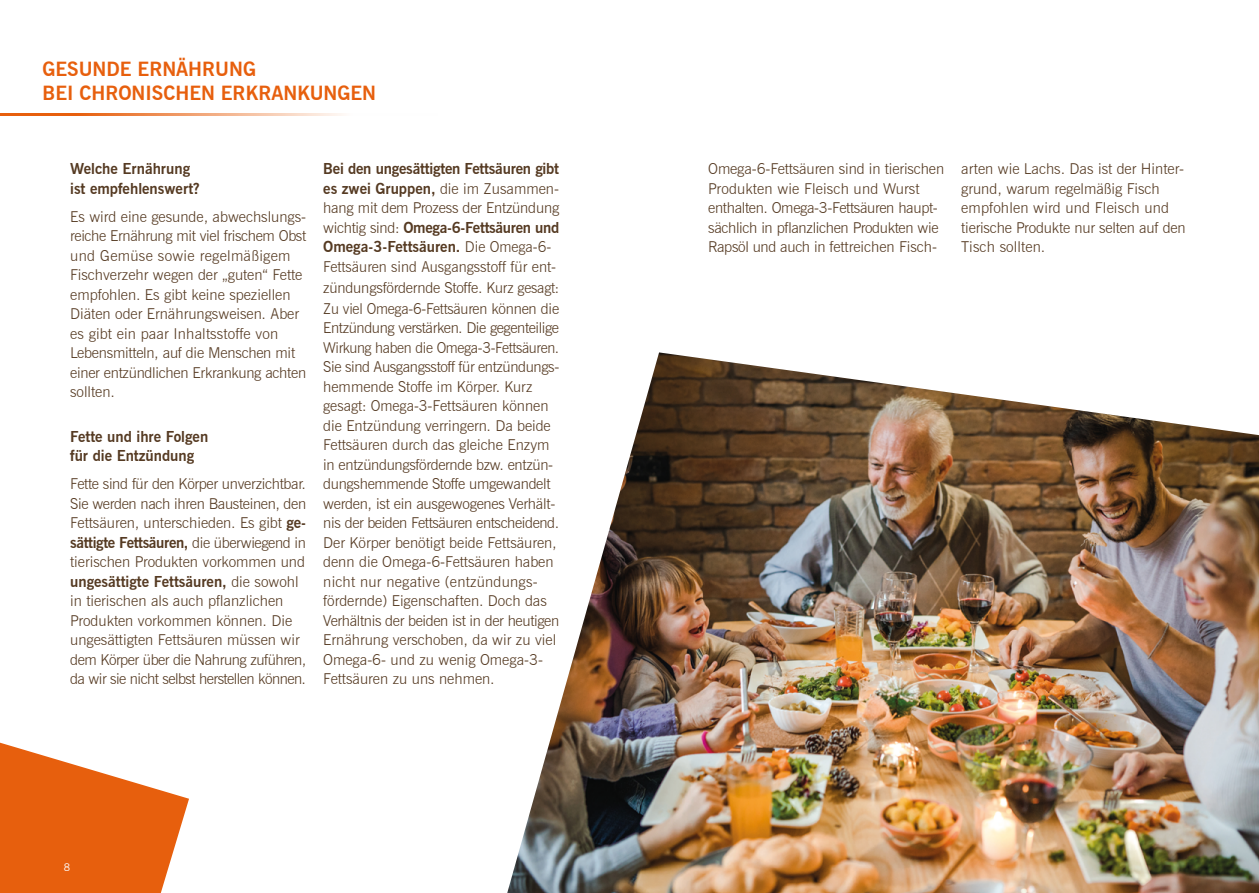
<style>
.page{position:relative;width:1259px;height:893px;background:#fff}
.page>*{position:absolute;margin:0;border:0;box-sizing:border-box;transform-origin:0 0}
.t1{font:700 19.5px/24px "News Gothic BT";color:#e75f0d}
.t2{font:300 15px/19.5px "News Gothic BT";letter-spacing:-.005em;color:#553a22}
.t3{font:700 15px/19.5px "News Gothic BT";color:#553a22}
.t4{font:10.5px "News Gothic BT";color:#fff}
.s1{font-weight:700}
</style>
<div class="page">
<svg style="left:0;top:742px;width:189px;height:151px"></svg>
<img style="left:507px;top:352px;width:752px;height:541px">
<hr style="left:0;top:113px;width:437px;height:3px;background:#e75f0d">
<h1 class="t1" style="left:43px;top:57px;width:335px">GESUNDE ERNÄHRUNG<br>BEI CHRONISCHEN ERKRANKUNGEN</h1>
<p class="t3" style="left:70px;top:159px;width:131px">Welche Ernährung ist empfehlenswert?</p>
<p class="t2" style="left:70px;top:207px;width:237px">Es wird eine gesunde, abwechslungs&shy;reiche Ernährung mit viel frischem Obst und Gemüse sowie regelmäßigem Fischverzehr wegen der „guten“ Fette empfohlen. Es gibt keine speziellen Diäten oder Ernährungsweisen. Aber es gibt ein paar Inhaltsstoffe von Lebensmitteln, auf die Menschen mit einer entzündlichen Erkrankung achten sollten.</p>
<p class="t3" style="left:70px;top:427px;width:140px">Fette und ihre Folgen für die Entzündung</p>
<p class="t2" style="left:70px;top:474px;width:238px">Fette sind für den Körper unverzichtbar.<br>Sie werden nach ihren Bausteinen, den Fettsäuren, unterschieden. Es gibt <span class="s1">ge&shy;sättigte Fettsäuren,</span> die überwiegend in tierischen Produkten vorkommen und <span class="s1">ungesättigte Fettsäuren,</span> die sowohl in tierischen als auch pflanzlichen Produkten vorkommen können. Die ungesättigten Fettsäuren müssen wir dem Körper über die Nahrung zuführen, da wir sie nicht selbst herstellen können.</p>
<p class="t2" style="left:323px;top:159px;width:237px"><span class="s1">Bei den ungesättigten Fettsäuren gibt es zwei Gruppen,</span> die im Zusammen&shy;hang mit dem Prozess der Entzündung wichtig sind: <span class="s1">Omega-6-Fettsäuren und Omega-3-Fettsäuren.</span> Die Omega-6- Fettsäuren sind Ausgangsstoff für ent-</p>
<p class="t2" style="left:323px;top:277px;width:237px;line-height:21px">zündungsfördernde Stoffe. Kurz gesagt:<br>Zu viel Omega-6-Fettsäuren können die</p>
<p class="t2" style="left:323px;top:318px;width:237px">Entzündung verstärken. Die gegenteilige Wirkung haben die Omega-3-Fettsäuren.<br>Sie sind Ausgangsstoff für entzündungs&shy;hemmende Stoffe im Körper. Kurz gesagt: Omega-3-Fettsäuren können die Entzündung verringern. Da beide Fettsäuren durch das gleiche Enzym in entzündungsfördernde bzw. entzün&shy;dungshemmende Stoffe umgewandelt werden, ist ein ausgewogenes Verhält&shy;nis der beiden Fettsäuren entscheidend.<br>Der Körper benötigt beide Fettsäuren, denn die Omega-6-Fettsäuren haben nicht nur negative (entzündungs&shy;fördernde) Eigenschaften. Doch das Verhältnis der beiden ist in der heutigen Ernährung verschoben, da wir zu viel Omega-6- und zu wenig Omega-3- Fettsäuren zu uns nehmen.</p>
<p class="t4" style="left:64px;top:861px;width:8px">8</p>
<p class="t2" style="left:708px;top:159px;width:237px">Omega-6-Fettsäuren sind in tierischen Produkten wie Fleisch und Wurst enthalten. Omega-3-Fettsäuren haupt&shy;sächlich in pflanzlichen Produkten wie Rapsöl und auch in fettreichen Fisch-</p>
<p class="t2" style="left:961px;top:159px;width:226px">arten wie Lachs. Das ist der Hinter&shy;grund, warum regelmäßig Fisch empfohlen wird und Fleisch und tierische Produkte nur selten auf den<br>Tisch sollten.</p>
</div>
